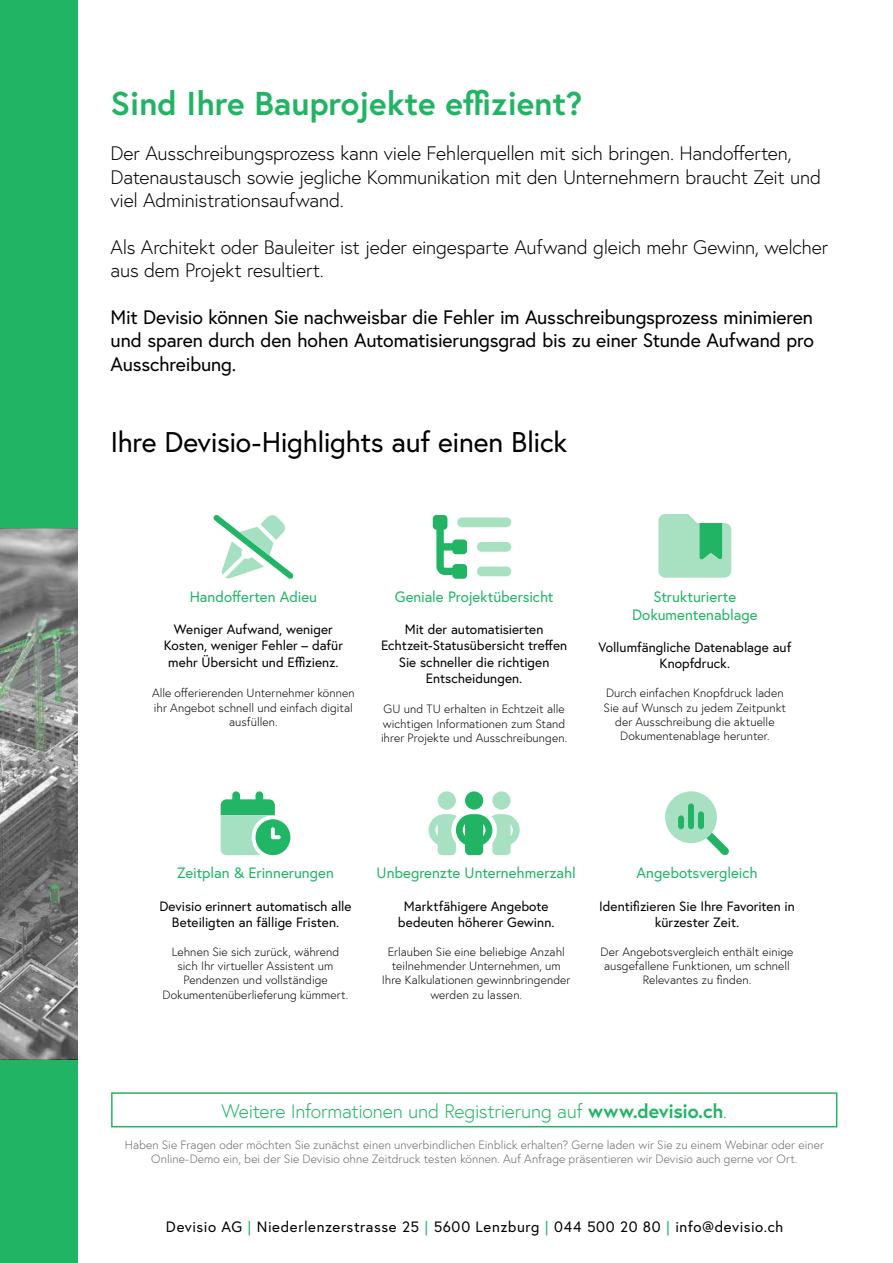
<style>
.page{position:relative;width:893px;height:1263px;background:#fff}
.page>*{position:absolute;margin:0;border:0;box-sizing:border-box;transform-origin:0 0}
.t1{font:700 33px "Europa";color:#22b465}
.t2{font:28.5px "Europa";letter-spacing:-.015em;color:#000}
.t3{font:300 19.5px/23.4px "Europa";letter-spacing:-.015em;color:#000}
.t4{font:19.5px/23.4px "Europa";letter-spacing:-.01em;color:#000;text-align:justify}
.t5{font:300 19.5px "Europa";letter-spacing:-.015em;color:#22b465}
.t6{font:15px/18px "Europa";color:#22b465;text-align:center}
.t7{font:15px "Europa";letter-spacing:.035em;color:#000}
.t8{font:13.5px/16.2px "Europa";color:#000;text-align:center}
.t9{font:300 12px/14.4px "Europa";letter-spacing:.005em;color:#000;text-align:center}
.t10{font:300 12px/14.4px "Europa";letter-spacing:.005em;color:#666665;text-align:center}
.s1{font-weight:700}
.s2{color:#22b465}
</style>
<div class="page">
<div style="left:0;top:1060px;width:78px;height:203px;background:#22b465"></div>
<div style="left:0;top:0;width:78px;height:528px;background:#22b465"></div>
<img style="left:0;top:528px;width:78px;height:532px">
<div style="left:111px;top:1092px;width:726px;height:35px;border:2px solid #22b465"></div>
<svg style="left:429px;top:791px;width:91px;height:64px"></svg>
<svg style="left:433px;top:515px;width:78px;height:64px"></svg>
<svg style="left:665px;top:791px;width:64px;height:64px"></svg>
<svg style="left:658px;top:514px;width:73px;height:64px;background:#99dcb8"></svg>
<svg style="left:221px;top:791px;width:69px;height:64px"></svg>
<svg style="left:213px;top:515px;width:81px;height:64px"></svg>
<h1 class="t1" style="left:111px;top:81px;width:473px">Sind Ihre Bauprojekte effizient?</h1>
<h3 class="t3" style="left:111px;top:141px;width:712px">Der Ausschreibungsprozess kann viele Fehlerquellen mit sich bringen. Handofferten,<br>Datenaustausch sowie jegliche Kommunikation mit den Unternehmern braucht Zeit und viel Administrationsaufwand.</h3>
<h3 class="t3" style="left:111px;top:235px;width:719px">Als Architekt oder Bauleiter ist jeder eingesparte Aufwand gleich mehr Gewinn, welcher aus dem Projekt resultiert.</h3>
<h3 class="t4" style="left:111px;top:305px;width:705px">Mit Devisio können Sie nachweisbar die Fehler im Ausschreibungsprozess minimieren und sparen durch den hohen Automatisierungsgrad bis zu einer Stunde Aufwand pro Ausschreibung.</h3>
<h2 class="t2" style="left:110px;top:424px;width:458px">Ihre Devisio-Highlights auf einen Blick</h2>
<p class="t6" style="left:190px;top:587px;width:129px">Handofferten Adieu</p>
<p class="t8" style="left:164px;top:621px;width:181px">Weniger Aufwand, weniger<br>Kosten, weniger Fehler – dafür mehr Übersicht und Effizienz.</p>
<p class="t9" style="left:152px;top:686px;width:204px">Alle offerierenden Unternehmer können ihr Angebot schnell und einfach digital ausfüllen.</p>
<p class="t6" style="left:395px;top:587px;width:160px">Geniale Projektübersicht</p>
<p class="t8" style="left:381px;top:621px;width:188px">Mit der automatisierten<br>Echtzeit-Statusübersicht treffen<br>Sie schneller die richtigen<br>Entscheidungen.</p>
<p class="t9" style="left:381px;top:702px;width:188px;text-align:left">GU und TU erhalten in Echtzeit alle wichtigen Informationen zum Stand ihrer Projekte und Ausschreibungen.</p>
<p class="t6" style="left:632px;top:587px;width:127px">Strukturierte<br>Dokumentenablage</p>
<p class="t8" style="left:598px;top:639px;width:194px">Vollumfängliche Datenablage auf<br>Knopfdruck.</p>
<p class="t9" style="left:604px;top:686px;width:184px">Durch einfachen Knopfdruck laden<br>Sie auf Wunsch zu jedem Zeitpunkt der Ausschreibung die aktuelle<br>Dokumentenablage herunter.</p>
<p class="t6" style="left:177px;top:864px;width:158px">Zeitplan &amp; Erinnerungen</p>
<p class="t8" style="left:159px;top:897px;width:194px">Devisio erinnert automatisch alle<br>Beteiligten an fällige Fristen.</p>
<p class="t9" style="left:163px;top:944px;width:187px">Lehnen Sie sich zurück, während sich Ihr virtueller Assistent um<br>Pendenzen und vollständige<br>Dokumentenüberlieferung kümmert.</p>
<p class="t6" style="left:377px;top:864px;width:201px">Unbegrenzte Unternehmerzahl</p>
<p class="t8" style="left:398px;top:897px;width:158px">Marktfähigere Angebote bedeuten höherer Gewinn.</p>
<p class="t9" style="left:382px;top:944px;width:190px">Erlauben Sie eine beliebige Anzahl teilnehmender Unternehmen, um<br>Ihre Kalkulationen gewinnbringender werden zu lassen.</p>
<p class="t6" style="left:637px;top:864px;width:122px">Angebotsvergleich</p>
<p class="t8" style="left:599px;top:897px;width:197px">Identifizieren Sie Ihre Favoriten in kürzester Zeit.</p>
<p class="t9" style="left:601px;top:944px;width:194px">Der Angebotsvergleich enthält einige ausgefallene Funktionen, um schnell<br>Relevantes zu finden.</p>
<h3 class="t5" style="left:222px;top:1098px;width:507px">Weitere Informationen und Registrierung auf <span class="s1">www.devisio.ch</span>.</h3>
<p class="t10" style="left:125px;top:1137px;width:701px">Haben Sie Fragen oder möchten Sie zunächst einen unverbindlichen Einblick erhalten? Gerne laden wir Sie zu einem Webinar oder einer<br>Online-Demo ein, bei der Sie Devisio ohne Zeitdruck testen können. Auf Anfrage präsentieren wir Devisio auch gerne vor Ort.</p>
<p class="t7" style="left:166px;top:1217px;width:619px">Devisio AG <span class="s2">|</span> Niederlenzerstrasse 25 <span class="s2">|</span> 5600 Lenzburg <span class="s2">|</span> 044 500 20 80 <span class="s2">|</span> info@devisio.ch</p>
</div>
